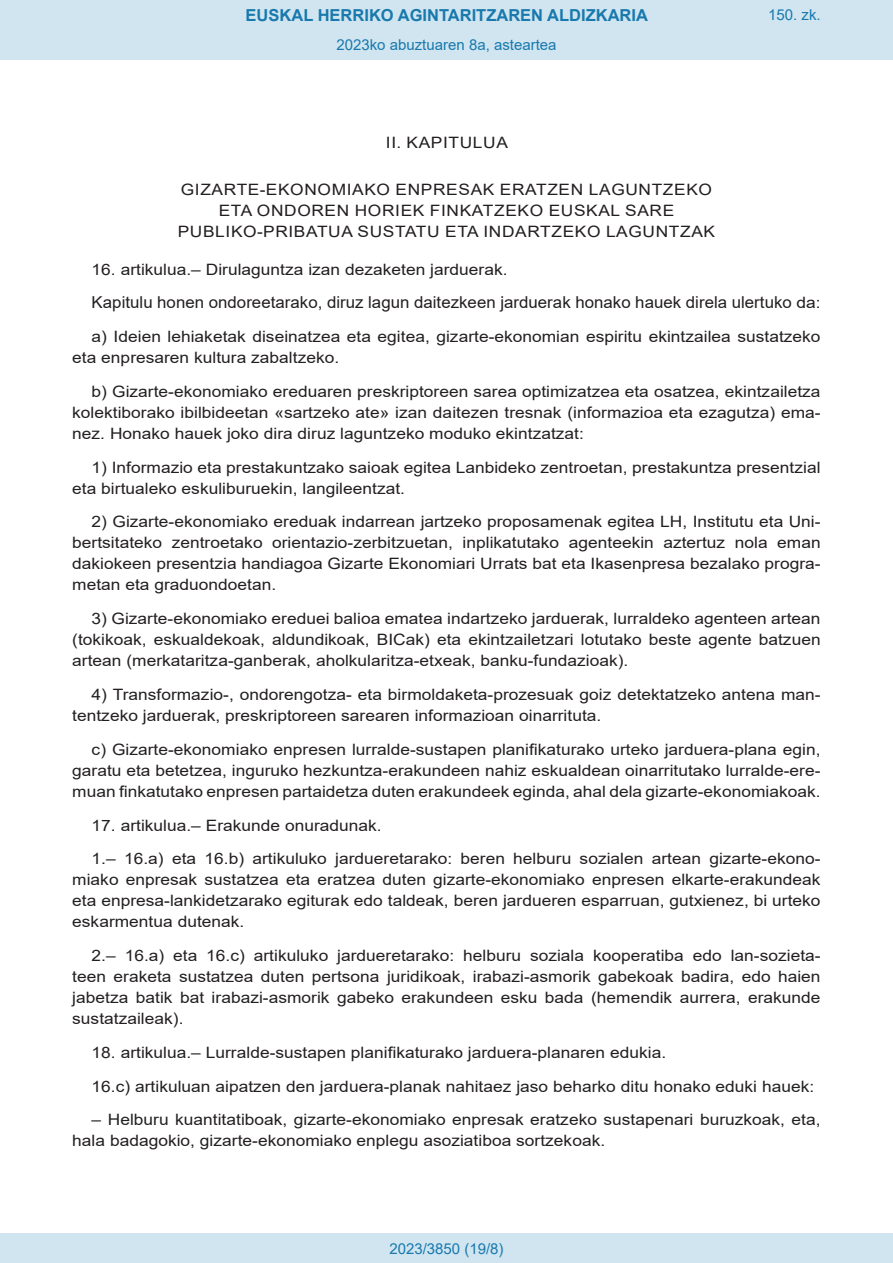
<style>
.page{position:relative;width:893px;height:1263px;background:#fff}
.page>*{position:absolute;margin:0;border:0;box-sizing:border-box;transform-origin:0 0}
.BOPVDetalle{font:16.5px "Arial";color:#231f20}
.t1{font:700 16.5px "Arial";color:#1879ad}
.BOPVDetalle-2{font:15.6px/21px "Arial";color:#231f20;text-align:justify;scale:1.11 1}
.BOPVClave{font:15.6px/21px "Arial";letter-spacing:.035em;color:#231f20;text-align:center;scale:1.11 1}
.Paginacion_Centro{font:15px "Arial";color:#1879ad}
.s1{font-size:15.6px}
</style>
<div class="page">
<div style="left:0;top:0;width:893px;height:60px;background:#d0e5f0"></div>
<div style="left:0;top:1233px;width:893px;height:30px;background:#d0e5f0"></div>
<p class="t1" style="left:246px;top:3px;width:404px">EUSKAL HERRIKO AGINTARITZAREN ALDIZKARIA</p>
<p class="Paginacion_Centro" style="left:336px;top:35px;width:222px">2023ko abuztuaren 8a, asteartea</p>
<p class="Paginacion_Centro" style="left:768px;top:5px;width:54px">150. zk.</p>
<p class="BOPVClave" style="left:386px;top:132px;width:111px">II. KAPITULUA</p>
<p class="BOPVClave" style="left:178px;top:179px;width:486px">GIZARTE-EKONOMIAKO ENPRESAK ERATZEN LAGUNTZEKO<br>ETA ONDOREN HORIEK FINKATZEKO EUSKAL SARE<br>PUBLIKO-PRIBATUA SUSTATU ETA INDARTZEKO LAGUNTZAK</p>
<p class="BOPVDetalle-2" style="left:92px;top:259px;width:376px">16. artikulua.– Dirulaguntza izan dezaketen jarduerak.</p>
<p class="BOPVDetalle" style="left:92px;top:291px;width:730px">Kapitulu honen ondoreetarako, diruz lagun daitezkeen jarduerak honako hauek direla ulertuko <span class="s1">da:</span></p>
<p class="BOPVDetalle-2" style="left:72px;top:326px;width:676px;text-indent:19px">a) Ideien lehiaketak diseinatzea eta egitea, gizarte-ekonomian espiritu ekintzailea sustatzeko eta enpresaren kultura zabaltzeko.</p>
<p class="BOPVDetalle-2" style="left:72px;top:381px;width:676px;text-indent:19px">b) Gizarte-ekonomiako ereduaren preskriptoreen sarea optimizatzea eta osatzea, ekintzailetza kolektiborako ibilbideetan «sartzeko ate» izan daitezen tresnak (informazioa eta ezagutza) ema&shy;nez. Honako hauek joko dira diruz laguntzeko moduko ekintzatzat:</p>
<p class="BOPVDetalle-2" style="left:72px;top:457px;width:676px;text-indent:19px">1) Informazio eta prestakuntzako saioak egitea Lanbideko zentroetan, prestakuntza presentzial eta birtualeko eskuliburuekin, langileentzat.</p>
<p class="BOPVDetalle-2" style="left:72px;top:511px;width:676px;text-indent:19px">2) Gizarte-ekonomiako ereduak indarrean jartzeko proposamenak egitea LH, Institutu eta Uni&shy;bertsitateko zentroetako orientazio-zerbitzuetan, inplikatutako agenteekin aztertuz nola eman dakiokeen presentzia handiagoa Gizarte Ekonomiari Urrats bat eta Ikasenpresa bezalako progra&shy;metan eta graduondoetan.</p>
<p class="BOPVDetalle-2" style="left:72px;top:608px;width:676px;text-indent:19px">3) Gizarte-ekonomiako ereduei balioa ematea indartzeko jarduerak, lurraldeko agenteen artean (tokikoak, eskualdekoak, aldundikoak, BICak) eta ekintzailetzari lotutako beste agente batzuen artean (merkataritza-ganberak, aholkularitza-etxeak, banku-fundazioak).</p>
<p class="BOPVDetalle-2" style="left:72px;top:684px;width:676px;text-indent:19px">4) Transformazio-, ondorengotza- eta birmoldaketa-prozesuak goiz detektatzeko antena man&shy;tentzeko jarduerak, preskriptoreen sarearen informazioan oinarrituta.</p>
<p class="BOPVDetalle-2" style="left:72px;top:739px;width:676px;text-indent:19px">c) Gizarte-ekonomiako enpresen lurralde-sustapen planifikaturako urteko jarduera-plana egin, garatu eta betetzea, inguruko hezkuntza-erakundeen nahiz eskualdean oinarritutako lurralde-ere&shy;muan finkatutako enpresen partaidetza duten erakundeek eginda, ahal dela gizarte-ekonomiakoak.</p>
<p class="BOPVDetalle-2" style="left:92px;top:814px;width:263px">17. artikulua.– Erakunde onuradunak.</p>
<p class="BOPVDetalle-2" style="left:72px;top:848px;width:676px;text-indent:19px">1.– 16.a) eta 16.b) artikuluko jardueretarako: beren helburu sozialen artean gizarte-ekono&shy;miako enpresak sustatzea eta eratzea duten gizarte-ekonomiako enpresen elkarte-erakundeak eta enpresa-lankidetzarako egiturak edo taldeak, beren jardueren esparruan, gutxienez, bi urteko eskarmentua dutenak.</p>
<p class="BOPVDetalle-2" style="left:72px;top:945px;width:676px;text-indent:19px">2.– 16.a) eta 16.c) artikuluko jardueretarako: helburu soziala kooperatiba edo lan-sozieta&shy;teen eraketa sustatzea duten pertsona juridikoak, irabazi-asmorik gabekoak badira, edo haien jabetza batik bat irabazi-asmorik gabeko erakundeen esku bada (hemendik aurrera, erakunde sustatzaileak).</p>
<p class="BOPVDetalle-2" style="left:92px;top:1042px;width:519px">18. artikulua.– Lurralde-sustapen planifikaturako jarduera-planaren edukia.</p>
<p class="BOPVDetalle-2" style="left:92px;top:1075px;width:652px">16.c) artikuluan aipatzen den jarduera-planak nahitaez jaso beharko ditu honako eduki hauek:</p>
<p class="BOPVDetalle-2" style="left:72px;top:1109px;width:676px;text-indent:19px">– Helburu kuantitatiboak, gizarte-ekonomiako enpresak eratzeko sustapenari buruzkoak, eta, hala badagokio, gizarte-ekonomiako enplegu asoziatiboa sortzekoak.</p>
<p class="Paginacion_Centro" style="left:389px;top:1238px;width:116px">2023/3850 (19/8)</p>
</div>
